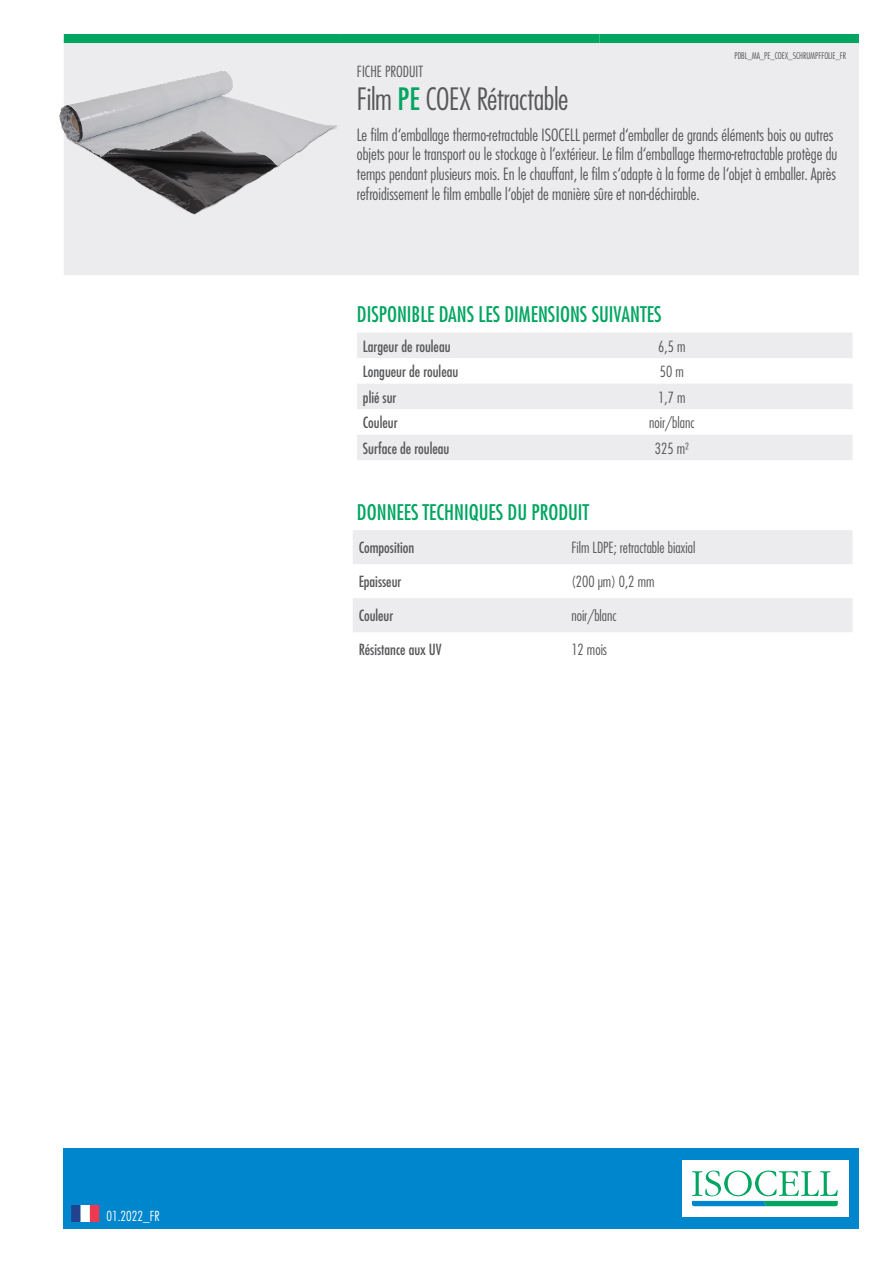
<style>
.page{position:relative;width:893px;height:1263px;background:#fff}
.page>*{position:absolute;margin:0;border:0;box-sizing:border-box;transform-origin:0 0}
.t1{font:300 condensed 30px "Futura LT Pro";letter-spacing:-.015em;color:#57585a}
.t2{font:500 condensed 21px "Futura LT Pro";color:#00a660}
.t3{font:300 condensed 16.5px/19.8px "Futura LT Pro";color:#57585a}
.t4{font:500 condensed 15px "Futura LT Pro";color:#57585a}
.t5{font:300 condensed 15px "Futura LT Pro";color:#57585a}
.t6{font:300 condensed 13.5px "Futura LT Pro";color:#fff}
.t7{font:300 condensed 9px "Futura LT Pro";letter-spacing:-.01em;color:#57585a}
.s1{font-weight:500;color:#00a660}
</style>
<div class="page">
<div style="left:64px;top:1148px;width:795px;height:81px;background:#0086cc"></div>
<div style="left:682px;top:1160px;width:166px;height:57px;background:#fff"></div>
<svg style="left:692px;top:1170px;width:146px;height:36px"></svg>
<svg style="left:71px;top:1205px;width:28px;height:16px"></svg>
<div style="left:64px;top:43px;width:795px;height:232px;background:#ececee"></div>
<div style="left:64px;top:34px;width:276px;height:9px;background:#00a660"></div>
<div style="left:340px;top:34px;width:259px;height:9px;background:#00a660"></div>
<div style="left:599px;top:34px;width:260px;height:9px;background:#00a660"></div>
<svg style="left:357px;top:333px;width:496px;height:127px;fill:#ececee"></svg>
<svg style="left:353px;top:530px;width:500px;height:102px;fill:#ececee"></svg>
<img style="left:59px;top:46px;width:286px;height:196px">
<p class="t5" style="left:357px;top:62px;width:68px">FICHE PRODUIT</p>
<p class="t7" style="left:734px;top:50px;width:113px">PDBL_MA_PE_COEX_SCHRUMPFFOLIE_FR</p>
<h1 class="t1" style="left:357px;top:80px;width:213px">Film <span class="s1">PE</span> COEX Rétractable</h1>
<p class="t3" style="left:357px;top:125px;width:482px">Le film d‘emballage thermo-retractable ISOCELL permet d‘emballer de grands éléments bois ou autres objets pour le transport ou le stockage à l‘extérieur. Le film d‘emballage thermo-retractable protège du temps pendant plusieurs mois. En le chauffant, le film s‘adapte à la forme de l‘objet à emballer. Après refroidissement le film emballe l‘objet de manière sûre et non-déchirable.</p>
<p class="t2" style="left:357px;top:300px;width:306px">DISPONIBLE DANS LES DIMENSIONS SUIVANTES</p>
<p class="t4" style="left:363px;top:336px;width:89px">Largeur de rouleau</p>
<p class="t5" style="left:658px;top:336px;width:29px">6,5 m</p>
<p class="t4" style="left:363px;top:361px;width:97px">Longueur de rouleau</p>
<p class="t5" style="left:660px;top:362px;width:25px">50 m</p>
<p class="t4" style="left:363px;top:387px;width:35px">plié sur</p>
<p class="t5" style="left:658px;top:388px;width:29px">1,7 m</p>
<p class="t4" style="left:363px;top:412px;width:36px">Couleur</p>
<p class="t5" style="left:649px;top:413px;width:47px">noir/blanc</p>
<p class="t4" style="left:363px;top:438px;width:88px">Surface de rouleau</p>
<p class="t5" style="left:655px;top:439px;width:35px">325 m²</p>
<p class="t2" style="left:357px;top:497px;width:234px">DONNEES TECHNIQUES DU PRODUIT</p>
<p class="t4" style="left:359px;top:537px;width:57px">Composition</p>
<p class="t5" style="left:571px;top:538px;width:126px">Film LDPE; retractable biaxial</p>
<p class="t4" style="left:359px;top:571px;width:44px">Epaisseur</p>
<p class="t5" style="left:571px;top:572px;width:85px">(200 μm) 0,2 mm</p>
<p class="t4" style="left:359px;top:605px;width:36px">Couleur</p>
<p class="t5" style="left:571px;top:606px;width:47px">noir/blanc</p>
<p class="t4" style="left:359px;top:639px;width:84px">Résistance aux UV</p>
<p class="t5" style="left:571px;top:640px;width:37px">12 mois</p>
<p class="t6" style="left:107px;top:1208px;width:55px">01.2022_FR</p>
</div>
